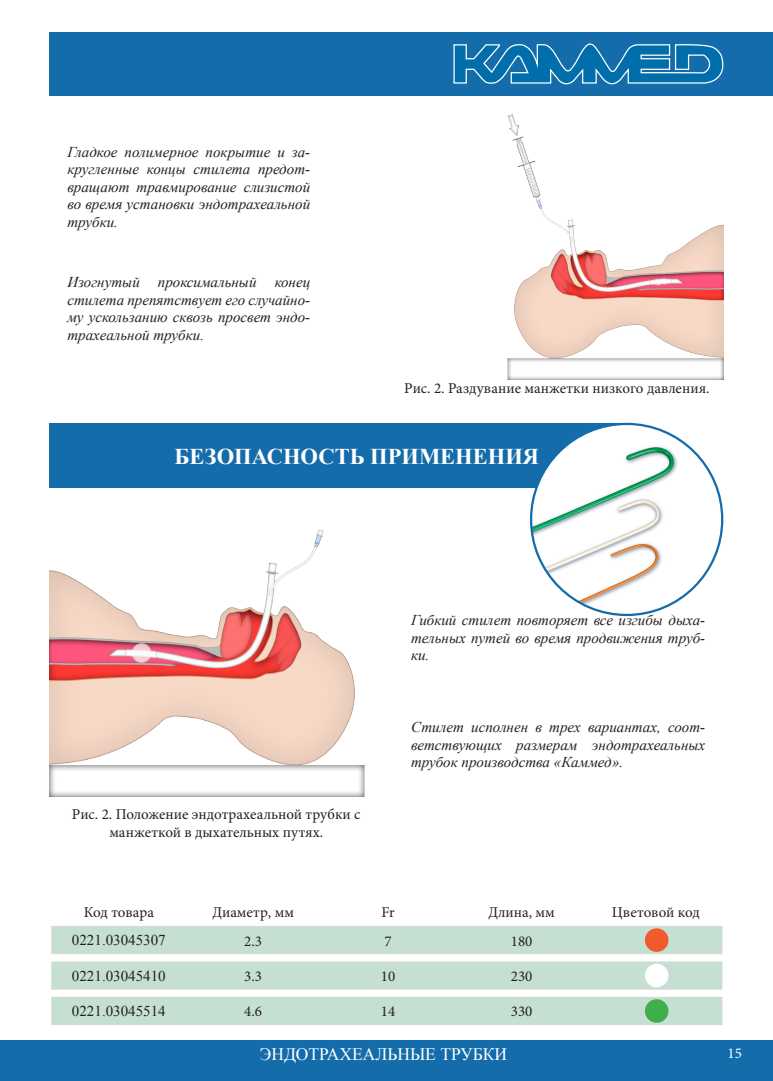
<style>
.page{position:relative;width:773px;height:1081px;background:#fff}
.page>*{position:absolute;margin:0;border:0;box-sizing:border-box;transform-origin:0 0}
.t1{font:700 22.5px "Times New Roman";color:#fff}
.t2{font:17.5px "Times New Roman";color:#fff}
.текст{font:italic 15px/17.5px "Times New Roman";color:#231f20;text-align:justify}
.t3{font:15px/18px "Minion Pro";color:#231f20;text-align:center}
.t4{font:15px "Times New Roman";color:#231f20}
.t5{font:15px "Minion Pro";color:#fff}
</style>
<div class="page">
<div style="left:0;top:1040px;width:25px;height:41px;background:#146cab"></div>
<div style="left:6px;top:1040px;width:766px;height:41px;background:#146cab"></div>
<div style="left:50px;top:32px;width:708px;height:64px;background:#146cab"></div>
<svg style="left:453px;top:43px;width:270px;height:42px"></svg>
<img style="left:507px;top:114px;width:216px;height:266px">
<div style="left:50px;top:424px;width:577px;height:64px;background:#146cab"></div>
<img style="left:531px;top:424px;width:191px;height:191px;border-radius:95px">
<img style="left:50px;top:529px;width:315px;height:268px">
<div style="left:51px;top:926px;width:671px;height:28px;background:#c6dfd3;border:1px solid #d4ddd2"></div>
<div style="left:51px;top:961px;width:671px;height:28px;background:#c6dfd3;border:1px solid #d4ddd2"></div>
<div style="left:51px;top:997px;width:671px;height:28px;background:#c6dfd3;border:1px solid #d4ddd2"></div>
<div style="left:644px;top:999px;width:24px;height:24px;background:#40ae49;border-radius:50%"></div>
<div style="left:644px;top:964px;width:24px;height:23px;background:#fff;border-radius:50%"></div>
<div style="left:644px;top:928px;width:24px;height:24px;background:#f15a2b;border-radius:50%"></div>
<p class="текст" style="left:67px;top:143px;width:244px">Гладкое полимерное покрытие и за&shy;кругленные концы стилета предот&shy;вращают травмирование слизистой во время установки эндотрахеальной трубки.</p>
<p class="текст" style="left:67px;top:273px;width:244px">Изогнутый проксимальный конец стилета препятствует его случайно&shy;му ускользанию сквозь просвет эндо&shy;трахеальной трубки.</p>
<p class="t3" style="left:404px;top:379px;width:307px">Рис. 2. Раздувание манжетки низкого давления.</p>
<p class="t1" style="left:175px;top:440px;width:366px">БЕЗОПАСНОСТЬ ПРИМЕНЕНИЯ</p>
<p class="t3" style="left:72px;top:805px;width:290px">Рис. 2. Положение эндотрахеальной трубки с манжеткой в дыхательных путях.</p>
<p class="текст" style="left:411px;top:611px;width:295px">Гибкий стилет повторяет все изгибы дыха&shy;тельных путей во время продвижения труб&shy;ки.</p>
<p class="текст" style="left:411px;top:718px;width:295px">Стилет исполнен в трех вариантах, соот&shy;ветствующих размерам эндотрахеальных трубок производства «Каммед».</p>
<p class="t3" style="left:84px;top:903px;width:72px">Код товара</p>
<p class="t3" style="left:212px;top:903px;width:83px">Диаметр, мм</p>
<p class="t3" style="left:381px;top:903px;width:15px">Fr</p>
<p class="t3" style="left:488px;top:903px;width:68px">Длина, мм</p>
<p class="t3" style="left:611px;top:903px;width:90px">Цветовой код</p>
<p class="t4" style="left:72px;top:929px;width:95px">0221.03045307</p>
<p class="t3" style="left:244px;top:932px;width:19px">2.3</p>
<p class="t3" style="left:384px;top:932px;width:9px">7</p>
<p class="t3" style="left:510px;top:932px;width:23px">180</p>
<p class="t4" style="left:72px;top:965px;width:95px">0221.03045410</p>
<p class="t3" style="left:244px;top:967px;width:19px">3.3</p>
<p class="t3" style="left:381px;top:967px;width:16px">10</p>
<p class="t3" style="left:510px;top:967px;width:23px">230</p>
<p class="t4" style="left:72px;top:1000px;width:95px">0221.03045514</p>
<p class="t3" style="left:244px;top:1002px;width:19px">4.6</p>
<p class="t3" style="left:381px;top:1002px;width:16px">14</p>
<p class="t3" style="left:510px;top:1002px;width:23px">330</p>
<p class="t2" style="left:260px;top:1041px;width:249px">ЭНДОТРАХЕАЛЬНЫЕ ТРУБКИ</p>
<p class="t5" style="left:727px;top:1042px;width:16px">15</p>
</div>
